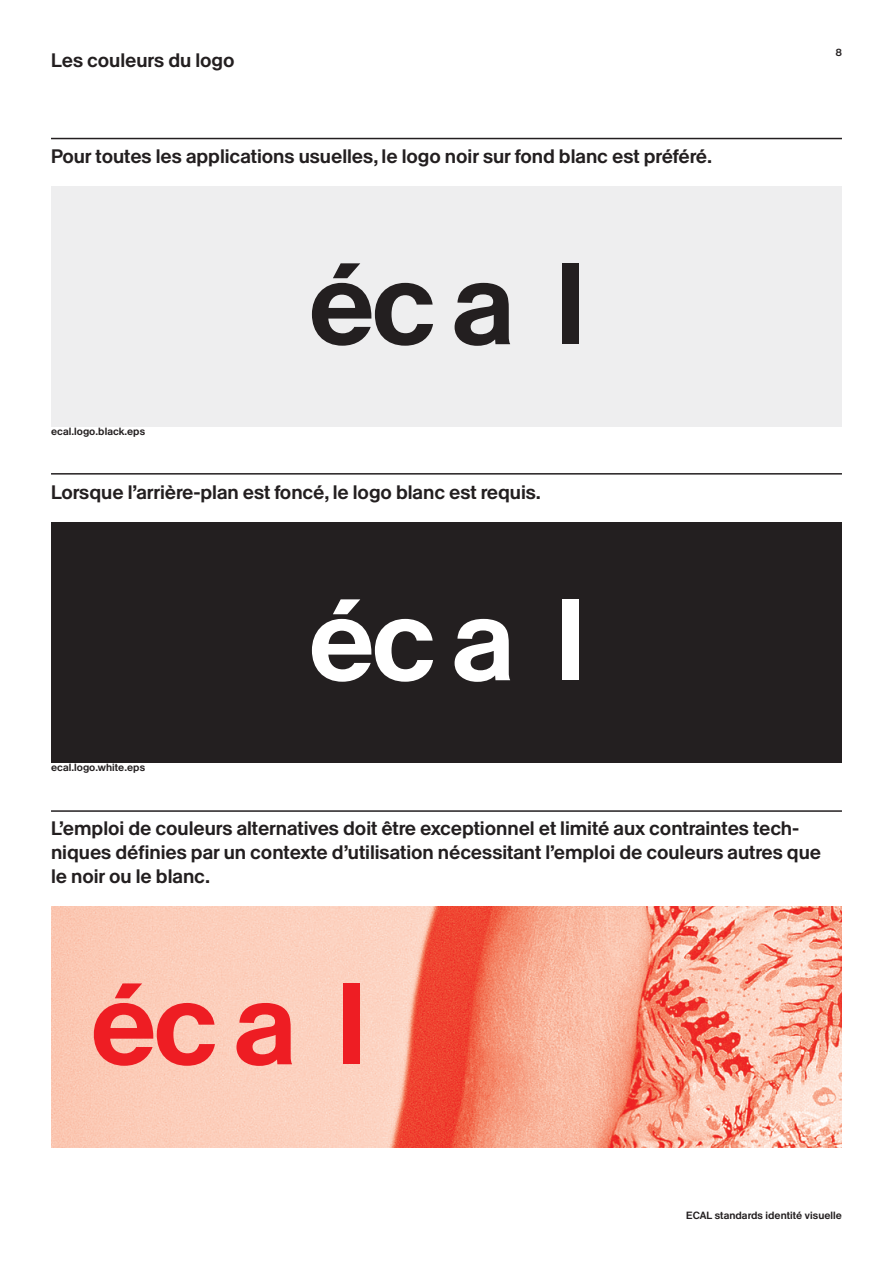
<style>
.page{position:relative;width:893px;height:1263px;background:#fff}
.page>*{position:absolute;margin:0;border:0;box-sizing:border-box;transform-origin:0 0}
.t1{font:500 115.5px "Antique E";color:#ee1d23}
.t2{font:500 115.5px "Antique E";color:#231f20}
.t3{font:500 115.5px "Antique E";color:#fff}
.t4{font:500 19.5px/24px "Antique";letter-spacing:-.005em;color:#231f20}
.t5{font:500 10.5px "Antique";letter-spacing:.005em;color:#231f20}
</style>
<div class="page">
<hr style="left:51px;top:138px;width:791px;height:1px;background:#231f20">
<img style="left:51px;top:907px;width:791px;height:240px">
<hr style="left:51px;top:473px;width:791px;height:2px;background:#231f20">
<hr style="left:51px;top:810px;width:791px;height:2px;background:#231f20">
<div style="left:51px;top:187px;width:791px;height:240px;background:#eeeeef"></div>
<div style="left:51px;top:523px;width:791px;height:240px;background:#231f20"></div>
<p class="t4" style="left:51px;top:48px;width:185px">Les couleurs du logo</p>
<p class="t4" style="left:51px;top:144px;width:663px">Pour toutes les applications usuelles, le logo noir sur fond blanc est préféré.</p>
<p class="t5" style="left:836px;top:47px;width:8px">8</p>
<p class="t5" style="left:51px;top:426px;width:96px">ecal.logo.black.eps</p>
<h1 class="t2" style="left:308px;top:240px;width:278px">éc a l</h1>
<p class="t4" style="left:51px;top:480px;width:491px">Lorsque l’arrière-plan est foncé, le logo blanc est requis.</p>
<p class="t5" style="left:51px;top:762px;width:96px">ecal.logo.white.eps</p>
<h1 class="t3" style="left:308px;top:576px;width:278px">éc a l</h1>
<p class="t4" style="left:51px;top:816px;width:772px">L’emploi de couleurs alternatives doit être exceptionnel et limité aux contraintes tech&shy;niques définies par un contexte d’utilisation nécessitant l’emploi de couleurs autres que le noir ou le blanc.</p>
<h1 class="t1" style="left:90px;top:960px;width:278px">éc a l</h1>
<p class="t5" style="left:686px;top:1209px;width:157px">ECAL standards identité visuelle</p>
</div>
